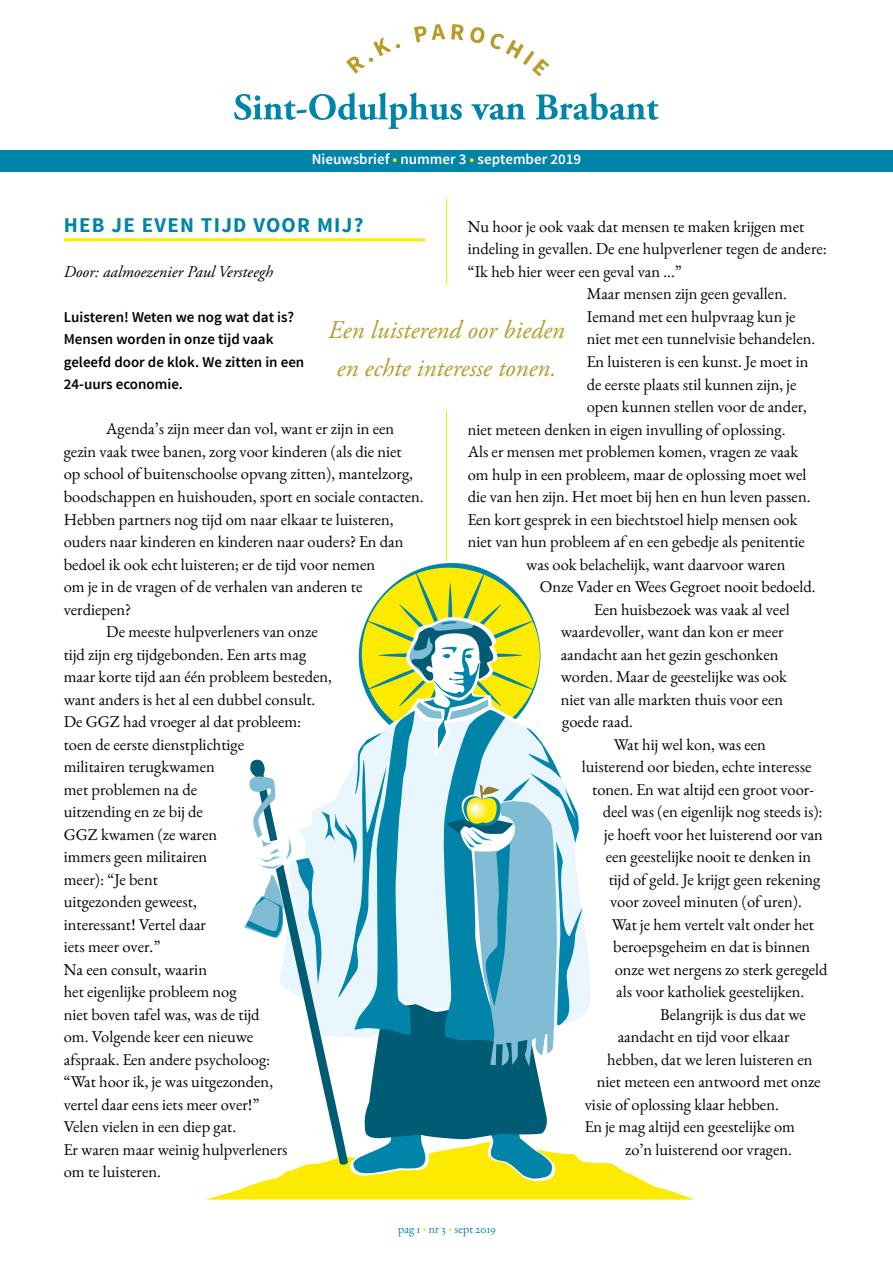
<style>
.page{position:relative;width:893px;height:1263px;background:#fff}
.page>*{position:absolute;margin:0;border:0;box-sizing:border-box;transform-origin:0 0}
.t1{font:italic 25.5px/37.5px "Adobe Garamond Pro";color:#b79c2a;text-align:center}
.t2{font:700 21px "Source Sans Pro";letter-spacing:.06em;color:#0084a9}
.t3{font:16.5px "EB Garamond";color:#000}
.t4{font:italic 16.5px "Adobe Garamond Pro";color:#000}
.t5{font:600 15px/22.5px "Source Sans Pro";color:#000}
.t6{font:600 15px "Source Sans Pro";color:#fff}
.t7{font:12px "EB Garamond";color:#0084a9}
.s1{color:#fcea00}
</style>
<div class="page">
<hr style="left:446px;top:198px;width:1px;height:394px;background:#fcea00">
<hr style="left:64px;top:238px;width:361px;height:3px;background:#fcea00">
<svg style="left:207px;top:561px;width:487px;height:638px"></svg>
<svg style="left:346px;top:37px;width:54px;height:37px"></svg>
<svg style="left:414px;top:26px;width:12px;height:16px"></svg>
<svg style="left:432px;top:24px;width:13px;height:16px"></svg>
<svg style="left:451px;top:24px;width:12px;height:16px"></svg>
<svg style="left:470px;top:27px;width:15px;height:16px"></svg>
<svg style="left:491px;top:34px;width:58px;height:42px"></svg>
<svg style="left:234px;top:93px;width:228px;height:36px"></svg>
<svg style="left:471px;top:103px;width:55px;height:17px"></svg>
<svg style="left:536px;top:93px;width:123px;height:27px"></svg>
<div style="left:0;top:150px;width:893px;height:21px;background:#0084a9"></div>
<p class="t6" style="left:312px;top:150px;width:271px">Nieuwsbrief <span class="s1">•</span> nummer 3 <span class="s1">•</span> september 2019</p>
<p class="t2" style="left:64px;top:211px;width:301px">HEB JE EVEN TIJD VOOR MIJ?</p>
<p class="t4" style="left:64px;top:262px;width:211px">Door: aalmoezenier Paul Versteegh</p>
<p class="t5" style="left:64px;top:306px;width:242px">Luisteren! Weten we nog wat dat is?<br>Mensen worden in onze tijd vaak geleefd door de klok. We zitten in een<br>24-uurs economie.</p>
<p class="t3" style="left:106px;top:415px;width:289px">Agenda’s zijn meer dan vol, want er zijn in een</p>
<p class="t3" style="left:64px;top:438px;width:339px">gezin vaak twee banen, zorg voor kinderen (als die niet</p>
<p class="t3" style="left:64px;top:460px;width:351px">op school of buitenschoolse opvang zitten), mantelzorg,</p>
<p class="t3" style="left:64px;top:483px;width:361px">boodschappen en huishouden, sport en sociale contacten.</p>
<p class="t3" style="left:64px;top:506px;width:331px">Hebben partners nog tijd om naar elkaar te luisteren,</p>
<p class="t3" style="left:64px;top:528px;width:341px">ouders naar kinderen en kinderen naar ouders? En dan</p>
<p class="t3" style="left:64px;top:551px;width:313px">bedoel ik ook echt luisteren; er de tijd voor nemen</p>
<p class="t3" style="left:64px;top:573px;width:300px">om je in de vragen of de verhalen van anderen te</p>
<p class="t3" style="left:64px;top:596px;width:69px">verdiepen?</p>
<p class="t3" style="left:106px;top:618px;width:213px">De meeste hulpverleners van onze</p>
<p class="t3" style="left:64px;top:641px;width:244px">tijd zijn erg tijdgebonden. Een arts mag</p>
<p class="t3" style="left:64px;top:663px;width:270px">maar korte tijd aan één probleem besteden,</p>
<p class="t3" style="left:64px;top:686px;width:253px">want anders is het al een dubbel consult.</p>
<p class="t3" style="left:64px;top:708px;width:239px">De GGZ had vroeger al dat probleem:</p>
<p class="t3" style="left:64px;top:731px;width:182px">toen de eerste dienstplichtige</p>
<p class="t3" style="left:64px;top:753px;width:152px">militairen terugkwamen</p>
<p class="t3" style="left:64px;top:776px;width:135px">met problemen na de</p>
<p class="t3" style="left:64px;top:798px;width:141px">uitzending en ze bij de</p>
<p class="t3" style="left:64px;top:821px;width:155px">GGZ kwamen (ze waren</p>
<p class="t3" style="left:64px;top:843px;width:145px">immers geen militairen</p>
<p class="t3" style="left:64px;top:866px;width:96px">meer): “Je bent</p>
<p class="t3" style="left:64px;top:888px;width:135px">uitgezonden geweest,</p>
<p class="t3" style="left:64px;top:911px;width:144px">interessant! Vertel daar</p>
<p class="t3" style="left:64px;top:933px;width:98px">iets meer over.”</p>
<p class="t3" style="left:64px;top:956px;width:145px">Na een consult, waarin</p>
<p class="t3" style="left:64px;top:978px;width:174px">het eigenlijke probleem nog</p>
<p class="t3" style="left:64px;top:1001px;width:197px">niet boven tafel was, was de tijd</p>
<p class="t3" style="left:64px;top:1023px;width:191px">om. Volgende keer een nieuwe</p>
<p class="t3" style="left:64px;top:1046px;width:208px">afspraak. Een andere psycholoog:</p>
<p class="t3" style="left:64px;top:1068px;width:211px">“Wat hoor ik, je was uitgezonden,</p>
<p class="t3" style="left:64px;top:1091px;width:197px">vertel daar eens iets meer over!”</p>
<p class="t3" style="left:64px;top:1113px;width:174px">Velen vielen in een diep gat.</p>
<p class="t3" style="left:64px;top:1136px;width:225px">Er waren maar weinig hulpverleners</p>
<p class="t3" style="left:64px;top:1158px;width:99px">om te luisteren.</p>
<p class="t3" style="left:468px;top:213px;width:338px">Nu hoor je ook vaak dat mensen te maken krijgen met</p>
<p class="t3" style="left:468px;top:235px;width:361px">indeling in gevallen. De ene hulpverlener tegen de andere:</p>
<p class="t3" style="left:468px;top:258px;width:216px">“Ik heb hier weer een geval van ...”</p>
<p class="t3" style="left:587px;top:281px;width:201px">Maar mensen zijn geen gevallen.</p>
<p class="t3" style="left:587px;top:303px;width:210px">Iemand met een hulpvraag kun je</p>
<p class="t3" style="left:587px;top:326px;width:230px">niet met een tunnelvisie behandelen.</p>
<p class="t3" style="left:587px;top:348px;width:223px">En luisteren is een kunst. Je moet in</p>
<p class="t3" style="left:587px;top:371px;width:211px">de eerste plaats stil kunnen zijn, je</p>
<p class="t3" style="left:587px;top:393px;width:222px">open kunnen stellen voor de ander,</p>
<p class="t3" style="left:468px;top:416px;width:319px">niet meteen denken in eigen invulling of oplossing.</p>
<p class="t3" style="left:468px;top:438px;width:332px">Als er mensen met problemen komen, vragen ze vaak</p>
<p class="t3" style="left:468px;top:461px;width:340px">om hulp in een probleem, maar de oplossing moet wel</p>
<p class="t3" style="left:468px;top:483px;width:344px">die van hen zijn. Het moet bij hen en hun leven passen.</p>
<p class="t3" style="left:468px;top:506px;width:331px">Een kort gesprek in een biechtstoel hielp mensen ook</p>
<p class="t3" style="left:468px;top:528px;width:339px">niet van hun probleem af en een gebedje als penitentie</p>
<p class="t3" style="left:526px;top:551px;width:261px">was ook belachelijk, want daarvoor waren</p>
<p class="t3" style="left:540px;top:573px;width:277px">Onze Vader en Wees Gegroet nooit bedoeld.</p>
<p class="t3" style="left:594px;top:596px;width:197px">Een huisbezoek was vaak al veel</p>
<p class="t3" style="left:561px;top:618px;width:224px">waardevoller, want dan kon er meer</p>
<p class="t3" style="left:561px;top:641px;width:219px">aandacht aan het gezin geschonken</p>
<p class="t3" style="left:561px;top:663px;width:228px">worden. Maar de geestelijke was ook</p>
<p class="t3" style="left:561px;top:686px;width:224px">niet van alle markten thuis voor een</p>
<p class="t3" style="left:562px;top:708px;width:72px">goede raad.</p>
<p class="t3" style="left:614px;top:731px;width:154px">Wat hij wel kon, was een</p>
<p class="t3" style="left:582px;top:753px;width:231px">luisterend oor bieden, echte interesse</p>
<p class="t3" style="left:592px;top:776px;width:223px">tonen. En wat altijd een groot voor-</p>
<p class="t3" style="left:603px;top:798px;width:221px">deel was (en eigenlijk nog steeds is):</p>
<p class="t3" style="left:604px;top:821px;width:220px">je hoeft voor het luisterend oor van</p>
<p class="t3" style="left:606px;top:843px;width:207px">een geestelijke nooit te denken in</p>
<p class="t3" style="left:609px;top:866px;width:213px">tijd of geld. Je krijgt geen rekening</p>
<p class="t3" style="left:610px;top:888px;width:193px">voor zoveel minuten (of uren).</p>
<p class="t3" style="left:612px;top:911px;width:204px">Wat je hem vertelt valt onder het</p>
<p class="t3" style="left:613px;top:933px;width:199px">beroepsgeheim en dat is binnen</p>
<p class="t3" style="left:615px;top:956px;width:214px">onze wet nergens zo sterk geregeld</p>
<p class="t3" style="left:616px;top:978px;width:190px">als voor katholiek geestelijken.</p>
<p class="t3" style="left:660px;top:1001px;width:147px">Belangrijk is dus dat we</p>
<p class="t3" style="left:618px;top:1023px;width:173px">aandacht en tijd voor elkaar</p>
<p class="t3" style="left:607px;top:1046px;width:207px">hebben, dat we leren luisteren en</p>
<p class="t3" style="left:597px;top:1068px;width:225px">niet meteen een antwoord met onze</p>
<p class="t3" style="left:585px;top:1091px;width:196px">visie of oplossing klaar hebben.</p>
<p class="t3" style="left:585px;top:1113px;width:212px">En je mag altijd een geestelijke om</p>
<p class="t3" style="left:625px;top:1136px;width:168px">zo’n luisterend oor vragen.</p>
<h1 class="t1" style="left:328px;top:312px;width:238px">Een luisterend oor bieden en echte interesse tonen.</h1>
<p class="t7" style="left:398px;top:1219px;width:99px">pag 1 <span class="s1">•</span> nr 3 <span class="s1">•</span> sept 2019</p>
</div>
